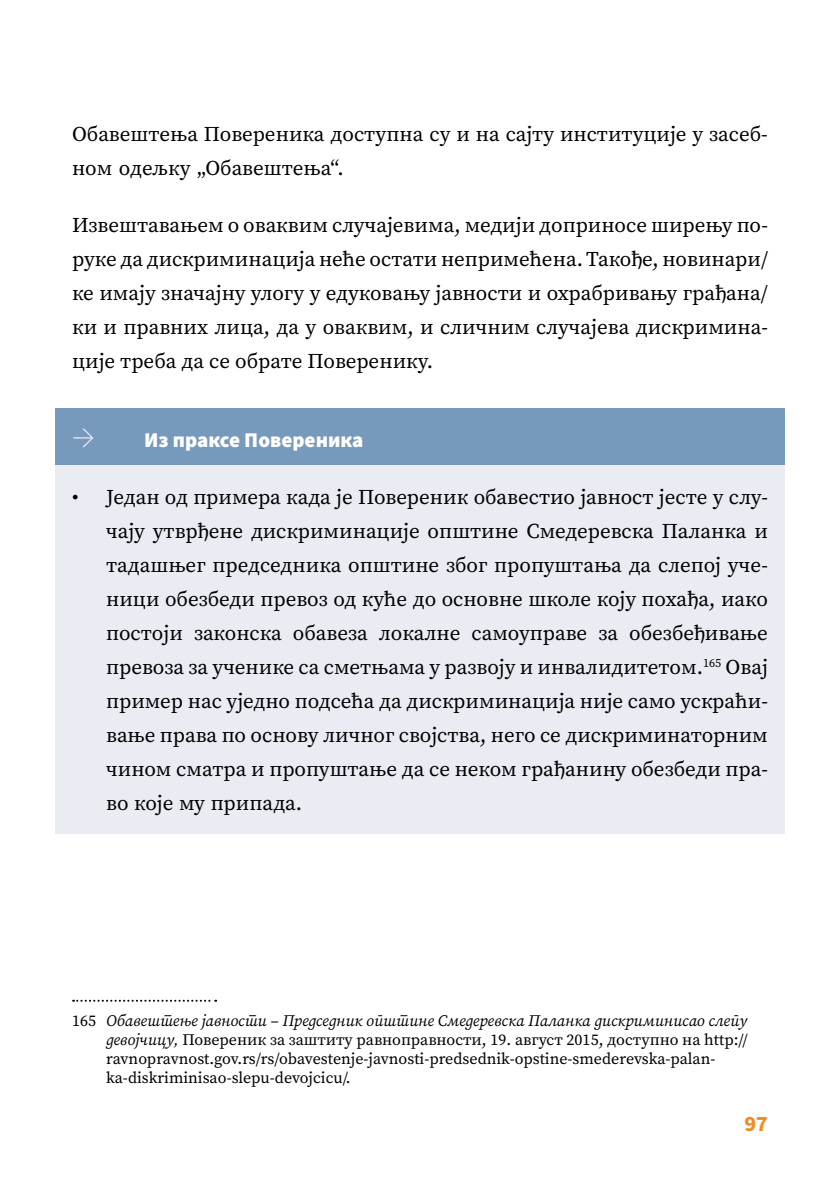
<style>
.page{position:relative;width:840px;height:1191px;background:#fff}
.page>*{position:absolute;margin:0;border:0;box-sizing:border-box;transform-origin:0 0}
.t1{font:700 22px "Source Sans Pro";color:#f18b21}
.t2{font:21px/34px "Source Serif Pro";color:#000;text-align:justify}
.t3{font:900 21px "Source Sans Pro";color:#fff}
.t4{font:16px/19.2px "Source Serif Pro";color:#000}
.s1{font-weight:200;font-size:36px}
.s2{font-style:italic}
</style>
<div class="page">
<div style="left:55px;top:408px;width:729px;height:64px;background:#779abc"></div>
<div style="left:55px;top:465px;width:729px;height:369px;background:#e9ecf2"></div>
<svg style="left:73px;top:999px;width:143px;height:2px"></svg>
<p class="t2" style="left:72px;top:117px;width:697px">Обавештења Повереника доступна су и на сајту институције у засеб&shy;ном одељку „Обавештења“.</p>
<p class="t2" style="left:72px;top:207px;width:697px">Извештавањем о оваквим случајевима, медији доприносе ширењу по&shy;руке да дискриминација неће остати непримећена. Такође, новинари/ ке имају значајну улогу у едуковању јавности и охрабривању грађана/ ки и правних лица, да у оваквим, и сличним случајева дискримина&shy;ције треба да се обрате Поверенику.</p>
<p class="t3" style="left:72px;top:425px;width:293px"><span class="s1">→</span> Из праксе Повереника</p>
<p class="t2" style="left:106px;top:480px;width:663px;text-indent:-34px">• Један од примера када је Повереник обавестио јавност јесте у слу&shy;чају утврђене дискриминације општине Смедеревска Паланка и тадашњег председника општине због пропуштања да слепој уче&shy;ници обезбеди превоз од куће до основне школе коју похађа, иако постоји законска обавеза локалне самоуправе за обезбеђивање превоза за ученике са сметњама у развоју и инвалидитетом.<sup>165</sup> Овај пример нас уједно подсећа да дискриминација није само ускраћи&shy;вање права по основу личног својства, него се дискриминаторним чином сматра и пропуштање да се неком грађанину обезбеди пра&shy;во које му припада.</p>
<p class="t4" style="left:106px;top:1010px;width:642px;text-indent:-34px">165 <span class="s2">Обавештење јавности – Председник општине Смедеревска Паланка дискриминисао слепу девојчицу,</span> Повереник за заштиту равноправности, 19. август 2015, доступно на http:// ravnopravnost.gov.rs/rs/obavestenje-javnosti-predsednik-opstine-smederevska-palan&shy;ka-diskriminisao-slepu-devojcicu/.</p>
<p class="t1" style="left:744px;top:1109px;width:25px">97</p>
</div>
